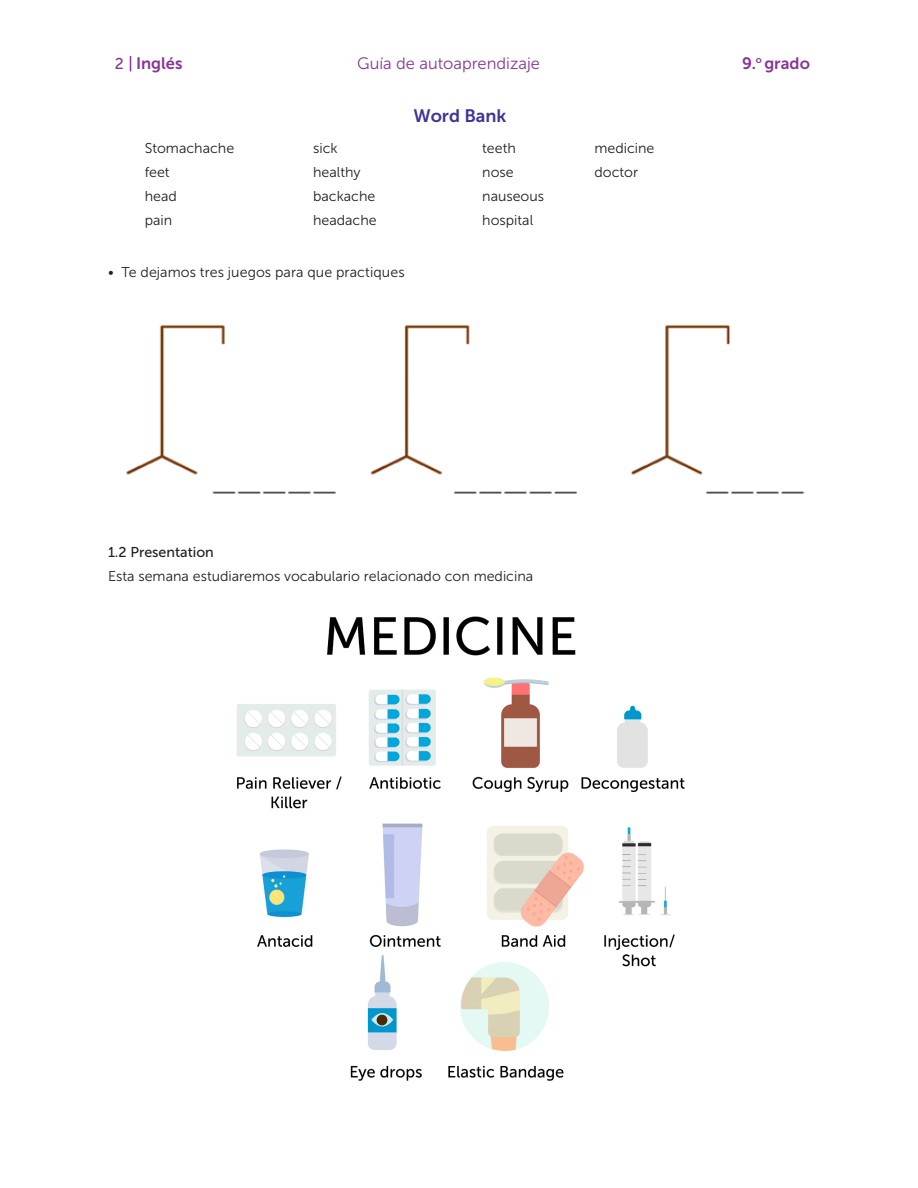
<style>
.page{position:relative;width:918px;height:1188px;background:#fff}
.page>*{position:absolute;margin:0;border:0;box-sizing:border-box;transform-origin:0 0}
.TEXT_COLOR_BOLD{font:18px "Museo Sans 700";color:#3e3595}
.t1{font:16.5px "Museo Sans 300";color:#873795}
.t2{font:16.5px "Museo Sans 700";color:#873795}
.TEXTO_CONTENIDO{font:14.25px "Museo Sans 300";color:#231f20}
.VIÑETAS_NUMERAL_LITE{font:14.25px "Museo Sans 300";color:#231f20}
.VIÑETAS_BULLETS{font:14.25px "Museo Sans 300";letter-spacing:.005em;color:#231f20}
.TEXTO_BOLD{font:14.25px "Museo Sans 500";color:#231f20}
.s1{font-family:"Museo Sans 500";font-size:15.75px}
</style>
<div class="page">
<svg style="left:130px;top:56px;width:1px;height:15px"></svg>
<img style="left:126px;top:324px;width:679px;height:170px">
<img style="left:237px;top:616px;width:448px;height:465px">
<p class="t2" style="left:115px;top:54px;width:69px"><span class="s1">2</span> Inglés</p>
<p class="t1" style="left:357px;top:54px;width:184px">Guía de autoaprendizaje</p>
<p class="t2" style="left:742px;top:54px;width:69px">9.<sup>o</sup> grado</p>
<p class="TEXTO_CONTENIDO" style="left:145px;top:141px;width:91px">Stomachache</p>
<p class="TEXTO_CONTENIDO" style="left:145px;top:165px;width:27px">feet</p>
<p class="TEXTO_CONTENIDO" style="left:145px;top:189px;width:34px">head</p>
<p class="TEXTO_CONTENIDO" style="left:145px;top:213px;width:29px">pain</p>
<p class="TEXTO_CONTENIDO" style="left:313px;top:141px;width:26px">sick</p>
<p class="TEXTO_CONTENIDO" style="left:313px;top:165px;width:49px">healthy</p>
<p class="TEXTO_CONTENIDO" style="left:313px;top:189px;width:64px">backache</p>
<p class="TEXTO_CONTENIDO" style="left:313px;top:213px;width:65px">headache</p>
<p class="TEXT_COLOR_BOLD" style="left:414px;top:105px;width:94px">Word Bank</p>
<p class="TEXTO_CONTENIDO" style="left:482px;top:141px;width:35px">teeth</p>
<p class="TEXTO_CONTENIDO" style="left:482px;top:165px;width:33px">nose</p>
<p class="TEXTO_CONTENIDO" style="left:482px;top:189px;width:63px">nauseous</p>
<p class="TEXTO_CONTENIDO" style="left:482px;top:213px;width:53px">hospital</p>
<p class="VIÑETAS_BULLETS" style="left:108px;top:265px;width:298px">• Te dejamos tres juegos para que practiques</p>
<p class="TEXTO_CONTENIDO" style="left:594px;top:141px;width:62px">medicine</p>
<p class="TEXTO_CONTENIDO" style="left:594px;top:165px;width:45px">doctor</p>
<p class="TEXTO_BOLD" style="left:108px;top:544px;width:107px">1.2 Presentation</p>
<p class="VIÑETAS_NUMERAL_LITE" style="left:108px;top:569px;width:427px">Esta semana estudiaremos vocabulario relacionado con medicina</p>
</div>
